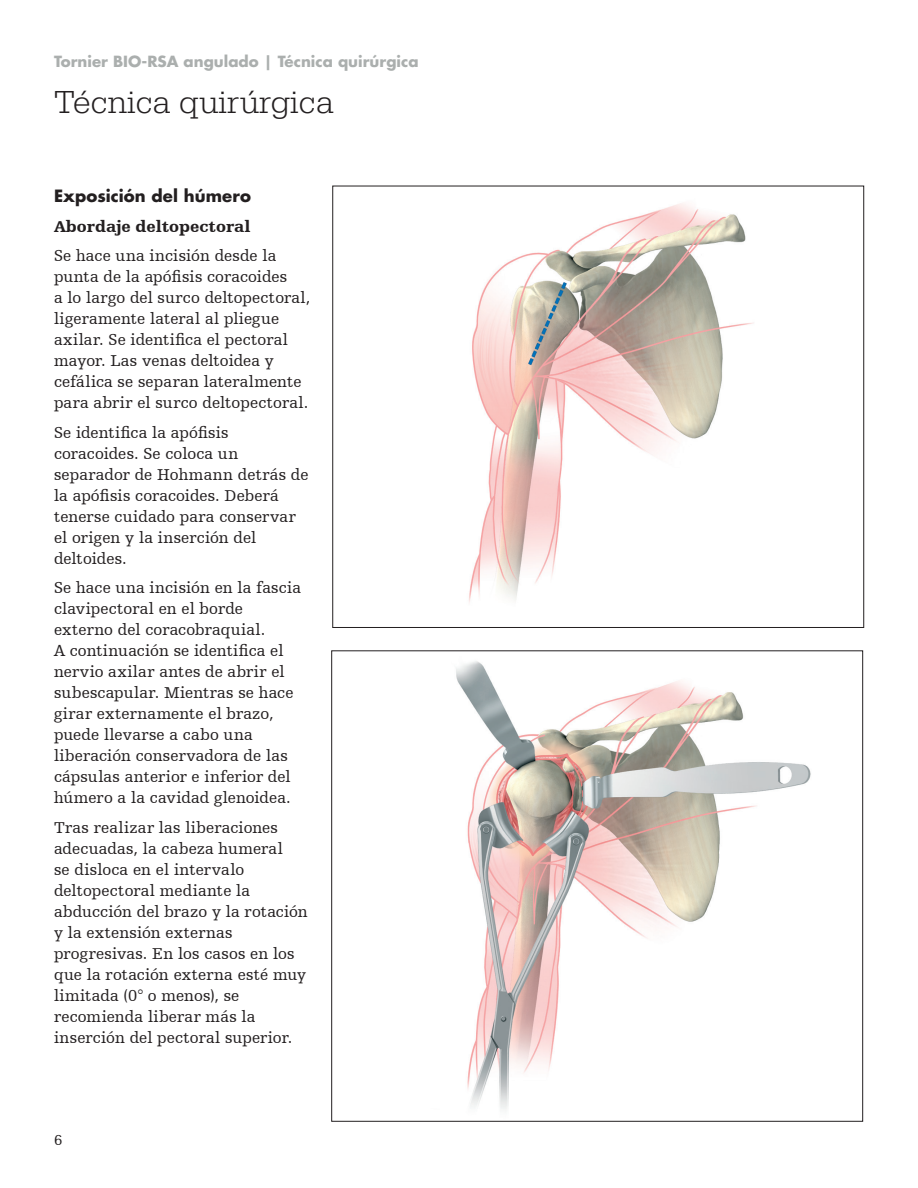
<style>
.page{position:relative;width:918px;height:1188px;background:#fff}
.page>*{position:absolute;margin:0;border:0;box-sizing:border-box;transform-origin:0 0}
.t1{font:300 33px "URW Egyptienne TOT";color:#231f20}
.Body_copy{font:16.5px/21px "Humanist Slabserif 712 BT";letter-spacing:.01em;color:#231f20}
.t2{font:900 16.5px "Humanist Slabserif 712 BT";color:#231f20}
.Body_copy-2{font:700 16.5px "Futura For Stryker";letter-spacing:.005em;color:#231f20}
.t3{font:700 15px "Futura Std";color:#abafae}
.t4{font:15px "Humanist Slabserif 712 BT";color:#231f20}
</style>
<div class="page">
<img style="left:456px;top:661px;width:355px;height:448px">
<img style="left:469px;top:203px;width:284px;height:400px">
<p class="t3" style="left:54px;top:51px;width:366px">Tornier BIO-RSA angulado | Técnica quirúrgica</p>
<p class="t1" style="left:54px;top:83px;width:281px">Técnica quirúrgica</p>
<p class="Body_copy-2" style="left:54px;top:185px;width:198px">Exposición del húmero</p>
<p class="t2" style="left:54px;top:216px;width:198px">Abordaje deltopectoral</p>
<p class="Body_copy" style="left:54px;top:245px;width:258px">Se hace una incisión desde la punta de la apófisis coracoides<br>a lo largo del surco deltopectoral, ligeramente lateral al pliegue axilar. Se identifica el pectoral mayor. Las venas deltoidea y cefálica se separan lateralmente para abrir el surco deltopectoral.</p>
<p class="Body_copy" style="left:54px;top:422px;width:256px">Se identifica la apófisis coracoides. Se coloca un separador de Hohmann detrás de la apófisis coracoides. Deberá tenerse cuidado para conservar el origen y la inserción del deltoides.</p>
<p class="Body_copy" style="left:54px;top:577px;width:249px">Se hace una incisión en la fascia clavipectoral en el borde externo del coracobraquial.<br>A continuación se identifica el nervio axilar antes de abrir el subescapular. Mientras se hace girar externamente el brazo, puede llevarse a cabo una liberación conservadora de las cápsulas anterior e inferior del húmero a la cavidad glenoidea.</p>
<p class="Body_copy" style="left:54px;top:817px;width:255px">Tras realizar las liberaciones adecuadas, la cabeza humeral<br>se disloca en el intervalo deltopectoral mediante la abducción del brazo y la rotación y la extensión externas progresivas. En los casos en los que la rotación externa esté muy limitada (0° o menos), se recomienda liberar más la inserción del pectoral superior.</p>
<p class="t4" style="left:54px;top:1131px;width:10px">6</p>
</div>
